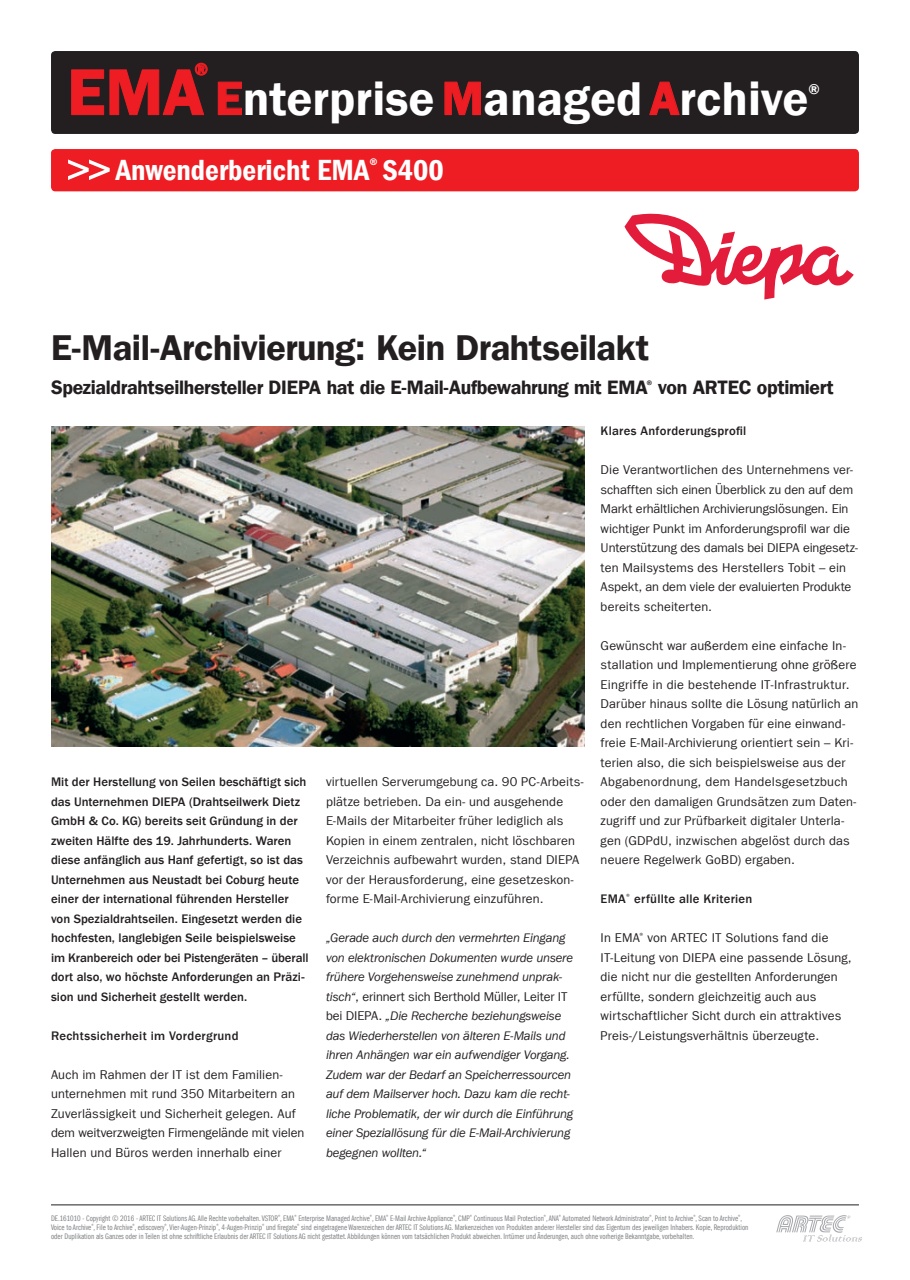
<style>
.page{position:relative;width:910px;height:1280px;background:#fff}
.page>*{position:absolute;margin:0;border:0;box-sizing:border-box;transform-origin:0 0}
.t1{font:600 67.2px "Franklin Gothic";color:#ee1d23}
.t2{font:600 48.75px "Franklin Gothic";color:#fff}
.t3{font:36px "Franklin Gothic LT Com Dm";letter-spacing:-.015em;color:#231f20}
.t4{font:30px "Franklin Gothic LT Com Dm Cn";color:#fff}
.t5{font:19.5px "Franklin Gothic LT Com Dm";letter-spacing:-.015em;color:#231f20}
.t6{font:600 17.25px "Franklin Gothic";color:#ee1d23}
.t7{font:600 14.55px "Franklin Gothic";color:#fff}
.t8{font:12.75px/19.5px "Franklin Gothic LT Com";letter-spacing:.01em;color:#231f20}
.t9{font:500 12.75px/19.5px "Franklin Gothic LT Com";color:#231f20}
.t10{font:italic 12.75px/19.5px "Franklin Gothic LT Com";letter-spacing:-.015em;color:#231f20}
.t11{font:500 12.75px "Franklin Gothic LT Com";letter-spacing:.02em;color:#231f20}
.t12{font:8.25px/9px "Franklin Gothic LT Com Bk Cm";color:#808285}
.s1{color:#ee1d23}
.s2{font-style:normal}
</style>
<div class="page">
<hr style="left:51px;top:1204px;width:808px;height:1px;background:#231f20">
<svg style="left:776px;top:1215px;width:86px;height:26px"></svg>
<div style="left:51px;top:51px;width:808px;height:83px;background:#231f20;border-radius:4px"></div>
<div style="left:51px;top:149px;width:808px;height:42px;background:#ee1d23;border-radius:4px"></div>
<img style="left:51px;top:426px;width:533px;height:320px">
<svg style="left:624px;top:213px;width:230px;height:86px"></svg>
<svg style="left:68px;top:160px;width:42px;height:20px"></svg>
<svg style="left:71px;top:63px;width:137px;height:52px"></svg>
<svg style="left:218px;top:82px;width:24px;height:33px"></svg>
<svg style="left:444px;top:82px;width:37px;height:33px"></svg>
<svg style="left:649px;top:82px;width:31px;height:33px"></svg>
<h3 class="t6" style="left:195px;top:59px;width:15px">®</h3>
<h1 class="t1" style="left:67px;top:51px;width:138px">EMA</h1>
<h2 class="t2" style="left:215px;top:68px;width:595px"><span class="s1">E</span>nterprise <span class="s1">M</span>anaged <span class="s1">A</span>rchive</h2>
<p class="t7" style="left:808px;top:80px;width:13px">®</p>
<h3 class="t4" style="left:116px;top:153px;width:330px">Anwenderbericht EMA<sup>®</sup> S400</h3>
<h3 class="t3" style="left:51px;top:326px;width:600px">E-Mail-Archivierung: Kein Drahtseilakt</h3>
<h3 class="t5" style="left:51px;top:376px;width:784px">Spezialdrahtseilhersteller DIEPA hat die E-Mail-Aufbewahrung mit EMA<sup>®</sup> von ARTEC optimiert</h3>
<p class="t9" style="left:51px;top:773px;width:259px">Mit der Herstellung von Seilen beschäftigt sich das Unternehmen DIEPA (Drahtseilwerk Dietz GmbH &amp; Co. KG) bereits seit Gründung in der zweiten Hälfte des 19. Jahrhunderts. Waren diese anfänglich aus Hanf gefertigt, so ist das Unternehmen aus Neustadt bei Coburg heute einer der international führenden Hersteller von Spezialdrahtseilen. Eingesetzt werden die hochfesten, langlebigen Seile beispielsweise im Kranbereich oder bei Pistengeräten – überall dort also, wo höchste Anforderungen an Präzi&shy;sion und Sicherheit gestellt werden.</p>
<p class="t11" style="left:51px;top:1028px;width:189px">Rechtssicherheit im Vordergrund</p>
<p class="t8" style="left:51px;top:1065px;width:255px">Auch im Rahmen der IT ist dem Familien&shy;unternehmen mit rund 350 Mitarbeitern an Zuverlässigkeit und Sicherheit gelegen. Auf dem weitverzweigten Firmengelände mit vielen Hallen und Büros werden innerhalb einer</p>
<p class="t8" style="left:326px;top:772px;width:259px">virtuellen Serverumgebung ca. 90 PC-Arbeits&shy;plätze betrieben. Da ein- und ausgehende E-Mails der Mitarbeiter früher lediglich als Kopien in einem zentralen, nicht löschbaren Verzeichnis aufbewahrt wurden, stand DIEPA vor der Herausforderung, eine gesetzeskon&shy;forme E-Mail-Archivierung einzuführen.</p>
<p class="t10" style="left:326px;top:928px;width:249px">„Gerade auch durch den vermehrten Eingang von elektronischen Dokumenten wurde unsere frühere Vorgehensweise zunehmend unprak&shy;tisch“<span class="s2">, erinnert sich Berthold Müller, Leiter IT bei DIEPA.</span> „Die Recherche beziehungsweise das Wiederherstellen von älteren E-Mails und ihren Anhängen war ein aufwendiger Vorgang.<br>Zudem war der Bedarf an Speicherressourcen auf dem Mailserver hoch. Dazu kam die recht&shy;liche Problematik, der wir durch die Einführung einer Speziallösung für die E-Mail-Archivierung begegnen wollten.“</p>
<p class="t11" style="left:601px;top:424px;width:147px">Klares Anforderungsprofil</p>
<p class="t8" style="left:601px;top:460px;width:259px">Die Verantwortlichen des Unternehmens ver&shy;schafften sich einen Überblick zu den auf dem Markt erhältlichen Archivierungslösungen. Ein wichtiger Punkt im Anforderungsprofil war die Unterstützung des damals bei DIEPA eingesetz&shy;ten Mailsystems des Herstellers Tobit – ein Aspekt, an dem viele der evaluierten Produkte bereits scheiterten.</p>
<p class="t8" style="left:601px;top:636px;width:259px">Gewünscht war außerdem eine einfache In&shy;stallation und Implementierung ohne größere Eingriffe in die bestehende IT-Infrastruktur.<br>Darüber hinaus sollte die Lösung natürlich an den rechtlichen Vorgaben für eine einwand&shy;freie E-Mail-Archivierung orientiert sein – Kri&shy;terien also, die sich beispielsweise aus der Abgabenordnung, dem Handelsgesetzbuch oder den damaligen Grundsätzen zum Daten&shy;zugriff und zur Prüfbarkeit digitaler Unterla&shy;gen (GDPdU, inzwischen abgelöst durch das neuere Regelwerk GoBD) ergaben.</p>
<p class="t11" style="left:601px;top:892px;width:153px">EMA<sup>®</sup> erfüllte alle Kriterien</p>
<p class="t8" style="left:601px;top:928px;width:253px">In EMA<sup>®</sup> von ARTEC IT Solutions fand die IT-Leitung von DIEPA eine passende Lösung, die nicht nur die gestellten Anforderungen erfüllte, sondern gleichzeitig auch aus wirtschaftlicher Sicht durch ein attraktives Preis-/Leistungsverhältnis überzeugte.</p>
<p class="t12" style="left:51px;top:1214px;width:699px">DE.161010 - Copyright © 2016 - ARTEC IT Solutions AG. Alle Rechte vorbehalten. VSTOR<sup>®</sup>, EMA<sup>®</sup> Enterprise Managed Archive<sup>®</sup>, EMA<sup>®</sup> E-Mail Archive Appliance<sup>®</sup>, CMP<sup>®</sup> Continuous Mail Protection<sup>®</sup>, ANA<sup>®</sup> Automated Network Administrator<sup>®</sup>, Print to Archive<sup>®</sup>, Scan to Archive<sup>®</sup>,<br>Voice to Archive<sup>®</sup>, File to Archive<sup>®</sup>, ediscovery<sup>®</sup>, Vier-Augen-Prinzip<sup>®</sup>, 4-Augen-Prinzip<sup>®</sup> und firegate<sup>®</sup> sind eingetragene Warenzeichen der ARTEC IT Solutions AG. Markenzeichen von Produkten anderer Hersteller sind das Eigentum des jeweiligen Inhabers. Kopie, Reproduktion oder Duplikation als Ganzes oder in Teilen ist ohne schriftliche Erlaubnis der ARTEC IT Solutions AG nicht gestattet. Abbildungen können vom tatsächlichen Produkt abweichen. Irrtümer und Änderungen, auch ohne vorherige Bekanntgabe, vorbehalten.</p>
</div>
